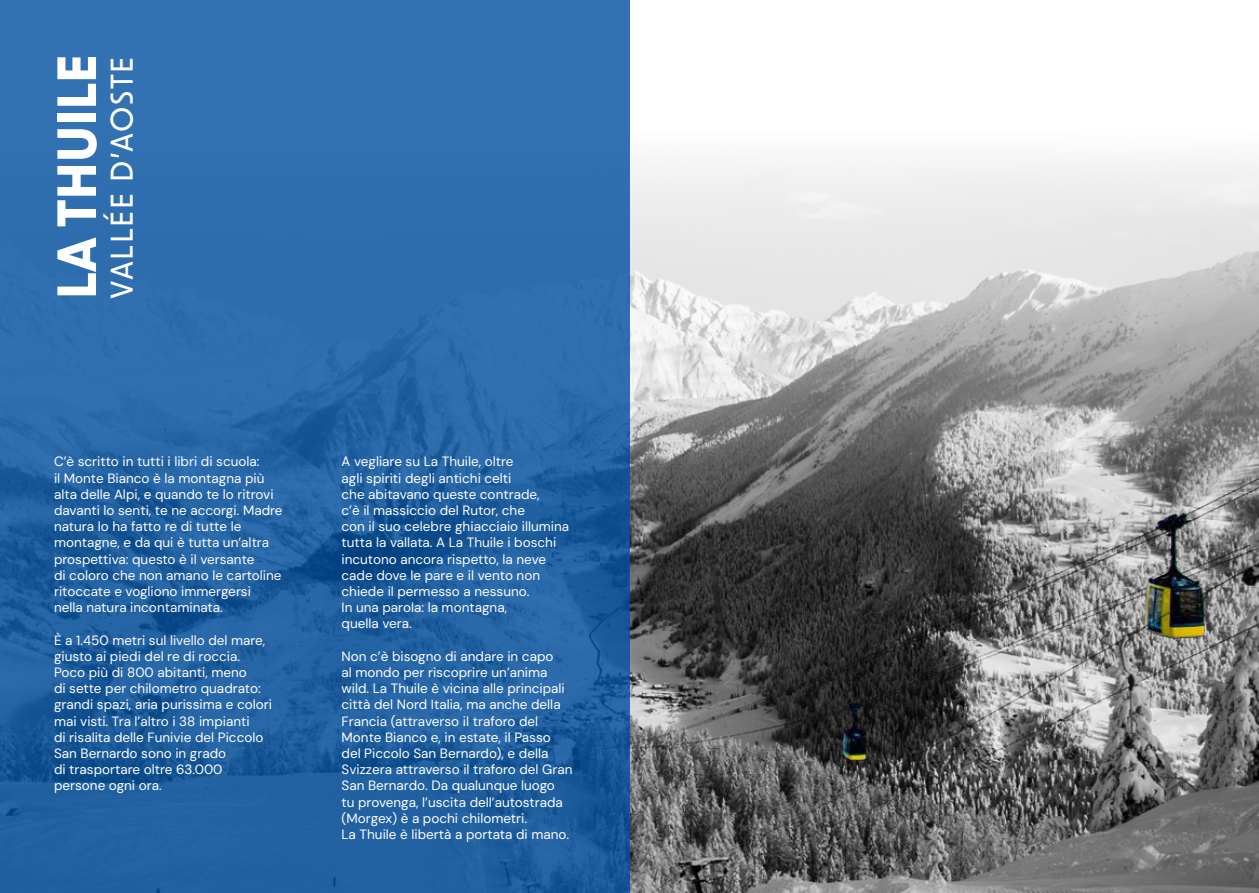
<style>
.page{position:relative;width:1259px;height:893px;background:#fff}
.page>*{position:absolute;margin:0;border:0;box-sizing:border-box;transform-origin:0 0}
.t1{font:700 52.5px "New Order";color:#fff}
.t2{font:500 30px "New Order";letter-spacing:.06em;color:#fff}
.t3{font:13.5px/16.2px "DM Sans";color:#fff}
</style>
<div class="page">
<img style="left:629px;top:134px;width:630px;height:759px">
<svg style="left:0;top:0;width:629px;height:893px;background:#2766a6"></svg>
<img style="left:814px;top:500px;width:405px;height:271px">
<h1 class="t1" style="left:43px;top:299px;width:247px;rotate:-90deg">LA THUILE</h1>
<h2 class="t2" style="left:102px;top:299px;width:244px;rotate:-90deg">VALLÉE D’AOSTE</h2>
<p class="t3" style="left:54px;top:453px;width:230px">C’è scritto in tutti i libri di scuola:<br>il Monte Bianco è la montagna più alta delle Alpi, e quando te lo ritrovi davanti lo senti, te ne accorgi. Madre natura lo ha fatto re di tutte le montagne, e da qui è tutta un’altra prospettiva: questo è il versante<br>di coloro che non amano le cartoline ritoccate e vogliono immergersi nella natura incontaminata.</p>
<p class="t3" style="left:54px;top:632px;width:219px">È a 1.450 metri sul livello del mare, giusto ai piedi del re di roccia.<br>Poco più di 800 abitanti, meno<br>di sette per chilometro quadrato: grandi spazi, aria purissima e colori mai visti. Tra l’altro i 38 impianti<br>di risalita delle Funivie del Piccolo<br>San Bernardo sono in grado<br>di trasportare oltre 63.000 persone ogni ora.</p>
<p class="t3" style="left:341px;top:453px;width:229px">A vegliare su La Thuile, oltre<br>agli spiriti degli antichi celti<br>che abitavano queste contrade,<br>c’è il massiccio del Rutor, che<br>con il suo celebre ghiacciaio illumina tutta la vallata. A La Thuile i boschi incutono ancora rispetto, la neve cade dove le pare e il vento non chiede il permesso a nessuno.<br>In una parola: la montagna,<br>quella vera.</p>
<p class="t3" style="left:341px;top:648px;width:232px">Non c’è bisogno di andare in capo<br>al mondo per riscoprire un’anima wild. La Thuile è vicina alle principali città del Nord Italia, ma anche della Francia (attraverso il traforo del Monte Bianco e, in estate, il Passo del Piccolo San Bernardo), e della Svizzera attraverso il traforo del Gran San Bernardo. Da qualunque luogo<br>tu provenga, l’uscita dell’autostrada (Morgex) è a pochi chilometri.<br>La Thuile è libertà a portata di mano.</p>
</div>
